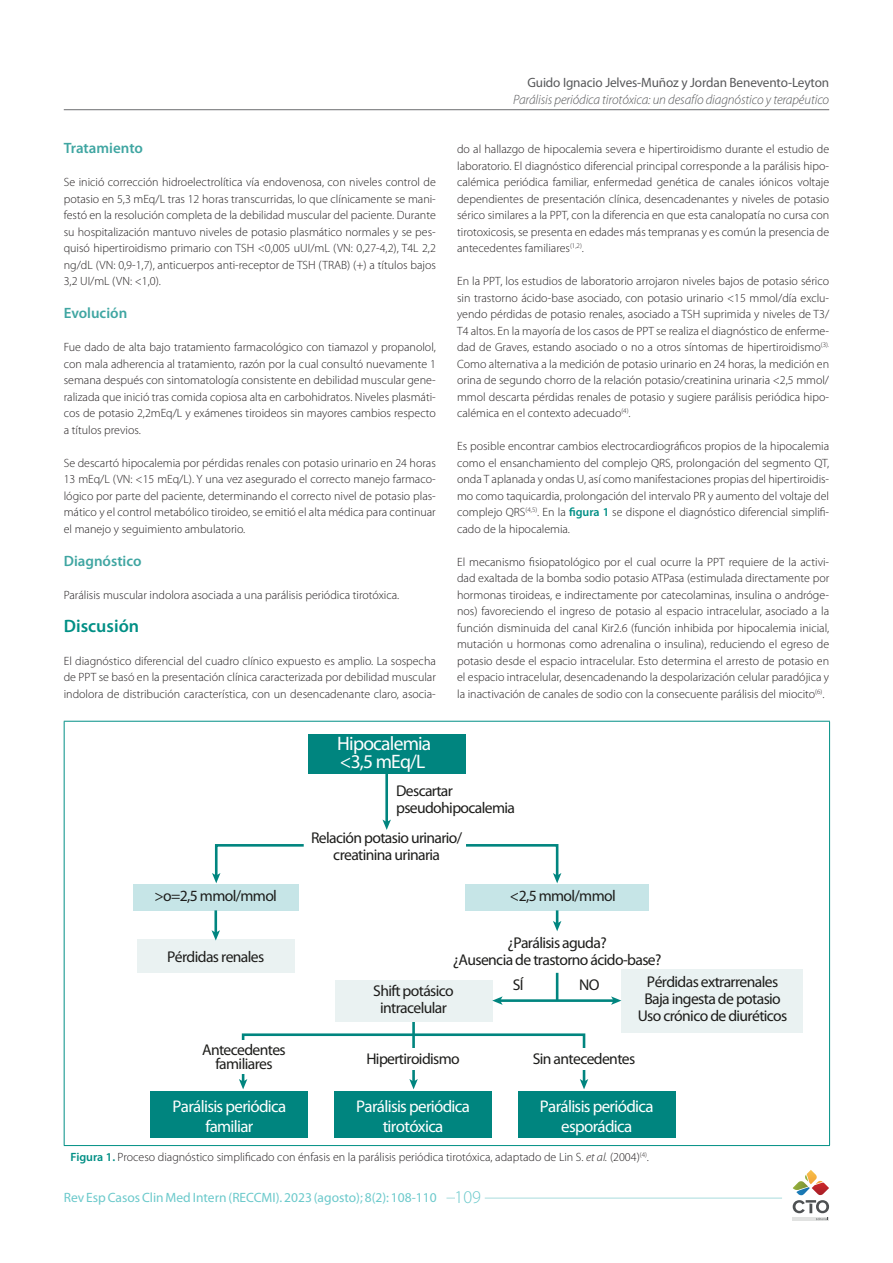
<style>
.page{position:relative;width:893px;height:1263px;background:#fff}
.page>*{position:absolute;margin:0;border:0;box-sizing:border-box;transform-origin:0 0}
.t1{font:19.5px/18.8px "Myriad Pro";letter-spacing:-.04em;color:#fff}
._02_Primer_Orden{font:600 18px "Myriad Pro";color:#008f85}
.t2{font:16.95px/19.5px "Myriad Pro";letter-spacing:-.04em;color:#fff;text-align:center}
.t3{font:15.6px/17px "Myriad Pro";letter-spacing:-.04em;color:#1d1d1b;text-align:center}
._02_Segundo_Orden{font:600 15px "Myriad Pro";color:#40a6a2}
.t4{font:italic 300 13.5px "Myriad Pro";letter-spacing:-.01em;color:#57585a}
.t5{font:13.5px "Myriad Pro";color:#6bc9cb}
.t6{font:13.5px "Myriad Pro";letter-spacing:-.01em;color:#57585a}
._01_Texto_comun{font:300 12px/16.5px "Myriad Pro";color:#231f20;text-align:justify}
.s1{font-weight:600;color:#008f85}
.s2{font-style:italic}
.s3{font-weight:300;font-size:18px}
</style>
<div class="page">
<hr style="left:64px;top:109px;width:765px;height:1px;background:#6c6d70">
<hr style="left:793px;top:1217px;width:36px;height:4px;background:#e1e2e1">
<svg style="left:793px;top:1170px;width:36px;height:50px"></svg>
<hr style="left:485px;top:1198px;width:297px;height:1px;background:#a8dcdd">
<hr style="left:64px;top:721px;width:766px;height:1px;background:#008f85">
<hr style="left:64px;top:722px;width:1px;height:423px;background:#008f85">
<hr style="left:829px;top:722px;width:1px;height:423px;background:#008f85">
<hr style="left:64px;top:1145px;width:766px;height:1px;background:#008f85">
<hr style="left:412px;top:1016px;width:3px;height:66px;background:#00857f">
<svg style="left:411px;top:1083px;width:6px;height:6px"></svg>
<div style="left:242px;top:1033px;width:343px;height:50px;border:3px solid #00857f"></div>
<svg style="left:239px;top:1079px;width:8px;height:10px"></svg>
<svg style="left:580px;top:1079px;width:8px;height:10px"></svg>
<div style="left:195px;top:1040px;width:98px;height:34px;background:#fff"></div>
<div style="left:308px;top:734px;width:157px;height:39px;background:#00857f"></div>
<div style="left:133px;top:884px;width:165px;height:26px;background:#c6e5e7"></div>
<div style="left:465px;top:884px;width:184px;height:26px;background:#c6e5e7"></div>
<div style="left:137px;top:940px;width:157px;height:33px;background:#eaf2f2"></div>
<div style="left:335px;top:980px;width:157px;height:41px;background:#eaf2f2"></div>
<div style="left:621px;top:969px;width:182px;height:63px;background:#eaf2f2"></div>
<div style="left:151px;top:1091px;width:157px;height:46px;background:#00857f"></div>
<div style="left:334px;top:1091px;width:158px;height:46px;background:#00857f"></div>
<div style="left:518px;top:1091px;width:157px;height:46px;background:#00857f"></div>
<hr style="left:214px;top:910px;width:3px;height:23px;background:#00857f">
<svg style="left:212px;top:930px;width:8px;height:10px"></svg>
<hr style="left:385px;top:773px;width:3px;height:49px;background:#00857f">
<svg style="left:382px;top:819px;width:9px;height:11px"></svg>
<hr style="left:500px;top:999px;width:114px;height:3px;background:#00857f">
<svg style="left:611px;top:996px;width:10px;height:9px"></svg>
<svg style="left:492px;top:996px;width:11px;height:9px"></svg>
<svg style="left:466px;top:844px;width:95px;height:39px"></svg>
<svg style="left:212px;top:844px;width:92px;height:39px"></svg>
<svg style="left:553px;top:910px;width:8px;height:21px"></svg>
<div style="left:364px;top:1048px;width:98px;height:21px;background:#fff"></div>
<div style="left:535px;top:1048px;width:98px;height:21px;background:#fff"></div>
<hr style="left:556px;top:973px;width:2px;height:27px;background:#00857f">
<p class="_02_Segundo_Orden" style="left:64px;top:138px;width:81px">Tratamiento</p>
<p class="_01_Texto_comun" style="left:64px;top:174px;width:374px">Se inició corrección hidroelectrolítica vía endovenosa, con niveles control de potasio en 5,3 mEq/L tras 12 horas transcurridas, lo que clínicamente se mani&shy;festó en la resolución completa de la debilidad muscular del paciente. Durante su hospitalización mantuvo niveles de potasio plasmático normales y se pes&shy;quisó hipertiroidismo primario con TSH &lt;0,005 uUI/mL (VN: 0,27-4,2), T4L 2,2 ng/dL (VN: 0,9-1,7), anticuerpos anti-receptor de TSH (TRAB) (+) a títulos bajos 3,2 UI/mL (VN: &lt;1,0).</p>
<p class="_02_Segundo_Orden" style="left:64px;top:303px;width:65px">Evolución</p>
<p class="_01_Texto_comun" style="left:64px;top:339px;width:374px">Fue dado de alta bajo tratamiento farmacológico con tiamazol y propanolol, con mala adherencia al tratamiento, razón por la cual consultó nuevamente 1 semana después con sintomatología consistente en debilidad muscular gene&shy;ralizada que inició tras comida copiosa alta en carbohidratos. Niveles plasmáti&shy;cos de potasio 2,2mEq/L y exámenes tiroideos sin mayores cambios respecto a títulos previos.</p>
<p class="_01_Texto_comun" style="left:64px;top:454px;width:374px">Se descartó hipocalemia por pérdidas renales con potasio urinario en 24 horas 13 mEq/L (VN: &lt;15 mEq/L). Y una vez asegurado el correcto manejo farmaco&shy;lógico por parte del paciente, determinando el correcto nivel de potasio plas&shy;mático y el control metabólico tiroideo, se emitió el alta médica para continuar el manejo y seguimiento ambulatorio.</p>
<p class="_02_Segundo_Orden" style="left:64px;top:551px;width:79px">Diagnóstico</p>
<p class="_01_Texto_comun" style="left:64px;top:586px;width:337px">Parálisis muscular indolora asociada a una parálisis periódica tirotóxica.</p>
<p class="_02_Primer_Orden" style="left:64px;top:614px;width:77px">Discusión</p>
<p class="_01_Texto_comun" style="left:64px;top:652px;width:374px">El diagnóstico diferencial del cuadro clínico expuesto es amplio. La sospecha de PPT se basó en la presentación clínica caracterizada por debilidad muscular indolora de distribución característica, con un desencadenante claro, asocia-</p>
<p class="t1" style="left:337px;top:733px;width:96px">Hipocalemia &lt;3,5 mEq/L</p>
<p class="t6" style="left:527px;top:74px;width:303px">Guido Ignacio Jelves-Muñoz y Jordan Benevento-Leyton</p>
<p class="t4" style="left:513px;top:92px;width:317px">Parálisis periódica tirotóxica: un desafío diagnóstico y terapéutico</p>
<p class="_01_Texto_comun" style="left:457px;top:141px;width:374px">do al hallazgo de hipocalemia severa e hipertiroidismo durante el estudio de laboratorio. El diagnóstico diferencial principal corresponde a la parálisis hipo&shy;calémica periódica familiar, enfermedad genética de canales iónicos voltaje dependientes de presentación clínica, desencadenantes y niveles de potasio sérico similares a la PPT, con la diferencia en que esta canalopatía no cursa con tirotoxicosis, se presenta en edades más tempranas y es común la presencia de antecedentes familiares<sup>(1,2)</sup>.</p>
<p class="_01_Texto_comun" style="left:457px;top:273px;width:374px">En la PPT, los estudios de laboratorio arrojaron niveles bajos de potasio sérico sin trastorno ácido-base asociado, con potasio urinario &lt;15 mmol/día exclu&shy;yendo pérdidas de potasio renales, asociado a TSH suprimida y niveles de T3/ T4 altos. En la mayoría de los casos de PPT se realiza el diagnóstico de enferme&shy;dad de Graves, estando asociado o no a otros síntomas de hipertiroidismo<sup>(3).<br></sup>Como alternativa a la medición de potasio urinario en 24 horas, la medición en orina de segundo chorro de la relación potasio/creatinina urinaria &lt;2,5 mmol/ mmol descarta pérdidas renales de potasio y sugiere parálisis periódica hipo&shy;calémica en el contexto adecuado<sup>(4)</sup>.</p>
<p class="_01_Texto_comun" style="left:457px;top:438px;width:374px">Es posible encontrar cambios electrocardiográficos propios de la hipocalemia como el ensanchamiento del complejo QRS, prolongación del segmento QT, onda T aplanada y ondas U, así como manifestaciones propias del hipertiroidis&shy;mo como taquicardia, prolongación del intervalo PR y aumento del voltaje del complejo QRS<sup>(4,5)</sup>. En la <span class="s1">figura 1</span> se dispone el diagnóstico diferencial simplifi&shy;cado de la hipocalemia.</p>
<p class="_01_Texto_comun" style="left:457px;top:553px;width:374px">El mecanismo fisiopatológico por el cual ocurre la PPT requiere de la activi&shy;dad exaltada de la bomba sodio potasio ATPasa (estimulada directamente por hormonas tiroideas, e indirectamente por catecolaminas, insulina o andróge&shy;nos) favoreciendo el ingreso de potasio al espacio intracelular, asociado a la función disminuida del canal Kir2.6 (función inhibida por hipocalemia inicial, mutación u hormonas como adrenalina o insulina), reduciendo el egreso de potasio desde el espacio intracelular. Esto determina el arresto de potasio en el espacio intracelular, desencadenando la despolarización celular paradójica y la inactivación de canales de sodio con la consecuente parálisis del miocito<sup>(6)</sup>.</p>
<p class="t3" style="left:396px;top:782px;width:120px;text-align:left">Descartar pseudohipocalemia</p>
<p class="t3" style="left:155px;top:887px;width:124px">&gt;o=2,5 mmol/mmol</p>
<p class="t3" style="left:167px;top:948px;width:99px">Pérdidas renales</p>
<p class="t3" style="left:311px;top:829px;width:153px">Relación potasio urinario/ creatinina urinaria</p>
<p class="t3" style="left:510px;top:887px;width:107px">&lt;2,5 mmol/mmol</p>
<p class="t3" style="left:453px;top:934px;width:210px">¿Parálisis aguda?<br>¿Ausencia de trastorno ácido-base?</p>
<p class="t3" style="left:373px;top:982px;width:82px">Shift potásico intracelular</p>
<p class="t3" style="left:638px;top:973px;width:151px">Pérdidas extrarrenales<br>Baja ingesta de potasio<br>Uso crónico de diuréticos</p>
<p class="t3" style="left:513px;top:976px;width:12px">SÍ</p>
<p class="t3" style="left:579px;top:976px;width:22px">NO</p>
<p class="t3" style="left:202px;top:1042px;width:85px;line-height:14.4px">Antecedentes familiares</p>
<p class="t3" style="left:366px;top:1050px;width:95px">Hipertiroidismo</p>
<p class="t3" style="left:533px;top:1050px;width:104px">Sin antecedentes</p>
<p class="t2" style="left:173px;top:1097px;width:115px">Parálisis periódica familiar</p>
<p class="t2" style="left:356px;top:1097px;width:115px">Parálisis periódica tirotóxica</p>
<p class="t2" style="left:540px;top:1097px;width:115px">Parálisis periódica esporádica</p>
<p class="_01_Texto_comun" style="left:71px;top:1149px;width:580px"><span class="s1">Figura 1.</span> Proceso diagnóstico simplificado con énfasis en la parálisis periódica tirotóxica, adaptado de Lin S. <span class="s2">et al.</span> (2004)<sup>(4)</sup>.</p>
<p class="t5" style="left:64px;top:1189px;width:419px">Rev Esp Casos Clin Med Intern (RECCMI). 2023 (agosto); 8(2): 108-110 <span class="s3">109</span></p>
</div>
